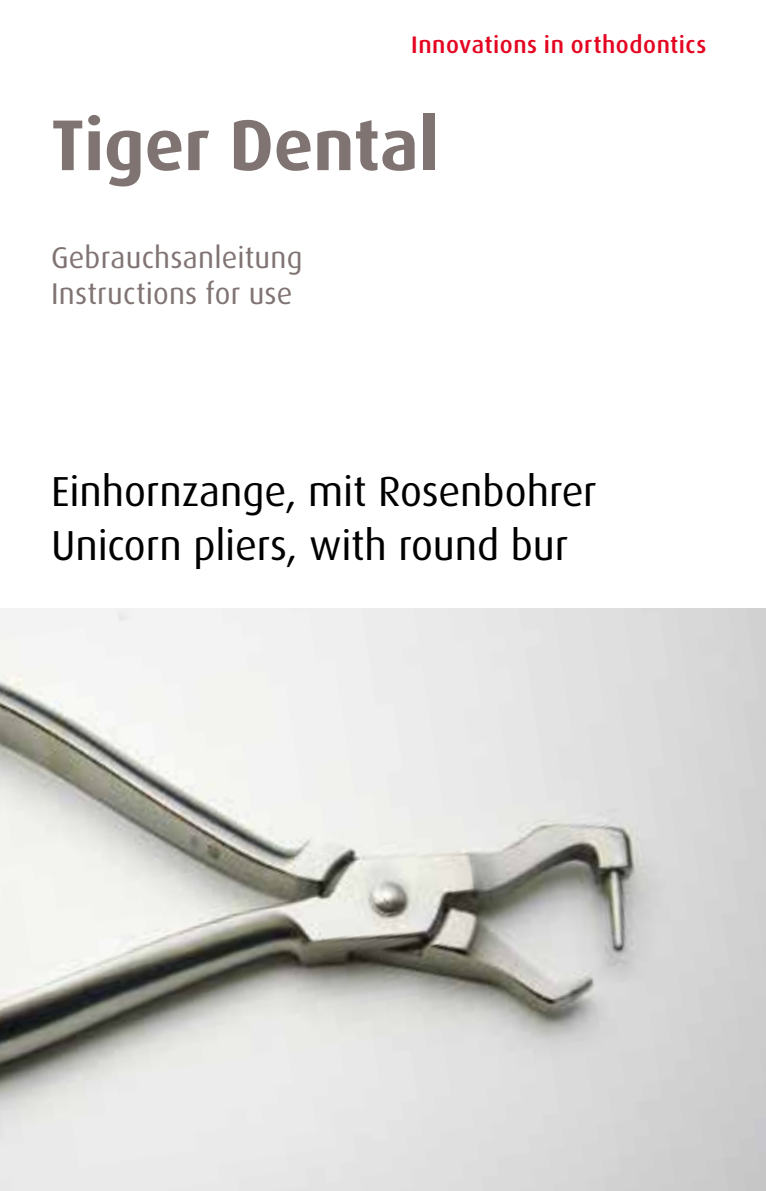
<style>
.page{position:relative;width:766px;height:1191px;background:#fff}
.page>*{position:absolute;margin:0;border:0;box-sizing:border-box;transform-origin:0 0}
.t1{font:700 72px "Dax";letter-spacing:-.005em;color:#807473}
.t2{font:42px/54px "Dax";letter-spacing:-.005em;color:#000}
.t3{font:30px/36px "Dax";letter-spacing:.005em;color:#807473}
.t4{font:500 24px "Dax";letter-spacing:.02em;color:#e40521}
</style>
<div class="page">
<img style="left:0;top:608px;width:765px;height:583px">
<p class="t4" style="left:411px;top:31px;width:296px">Innovations in orthodontics</p>
<h1 class="t1" style="left:51px;top:105px;width:389px">Tiger Dental</h1>
<p class="t3" style="left:51px;top:240px;width:253px">Gebrauchsanleitung<br>Instructions for use</p>
<p class="t2" style="left:51px;top:465px;width:547px">Einhornzange, mit Rosenbohrer<br>Unicorn pliers, with round bur</p>
</div>
